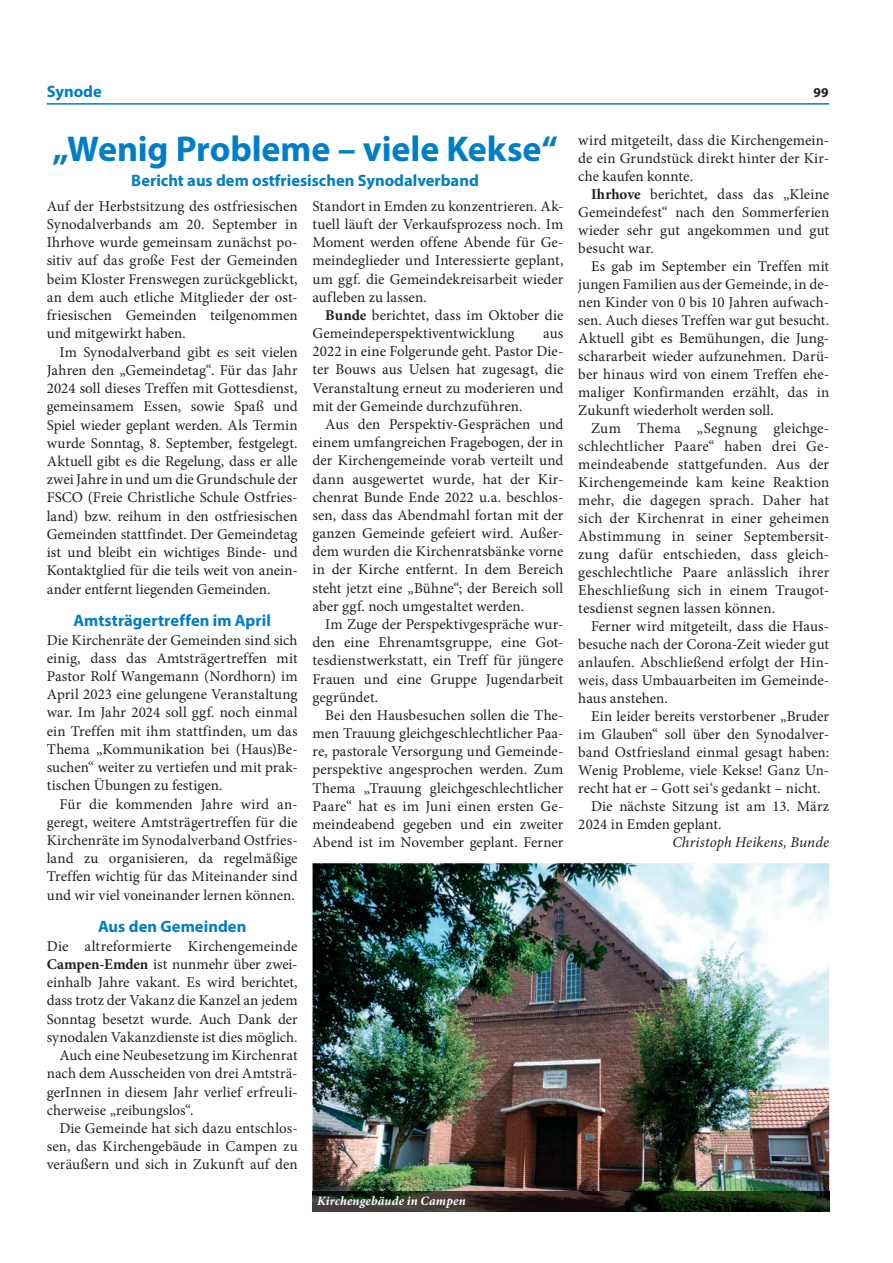
<style>
.page{position:relative;width:893px;height:1263px;background:#fff}
.page>*{position:absolute;margin:0;border:0;box-sizing:border-box;transform-origin:0 0}
.t1{font:700 36px "Myriad Pro";letter-spacing:-.005em;color:#007ec5}
.t2{font:700 16.5px "Myriad Pro";color:#007ec5}
.t3{font:15px/18.1px "Minion Pro";color:#231f20;text-align:justify}
.t4{font:italic 15px "Minion Pro";letter-spacing:.005em;color:#231f20}
.t5{font:700 13.5px "Myriad Pro";color:#231f20}
.t6{font:italic 700 12.75px "Minion Pro";letter-spacing:.015em;color:#fff}
.s1{font-weight:700}
</style>
<div class="page">
<hr style="left:47px;top:103px;width:782px;height:2px;background:#007ec5">
<img style="left:313px;top:863px;width:516px;height:328px">
<img style="left:313px;top:1191px;width:516px;height:21px">
<p class="t2" style="left:47px;top:81px;width:57px">Synode</p>
<h1 class="t1" style="left:52px;top:125px;width:507px">„Wenig Probleme – viele Kekse“</h1>
<p class="t2" style="left:131px;top:170px;width:349px">Bericht aus dem ostfriesischen Synodalverband</p>
<p class="t3" style="left:47px;top:197px;width:252px">Auf der Herbstsitzung des ostfriesischen Synodalverbands am 20. September in Ihrhove wurde gemeinsam zunächst po&shy;sitiv auf das große Fest der Gemeinden beim Kloster Frenswegen zurückgeblickt, an dem auch etliche Mitglieder der ost&shy;friesischen Gemeinden teilgenommen und mitgewirkt haben.</p>
<p class="t3" style="left:47px;top:343px;width:252px;text-indent:13px">Im Synodalverband gibt es seit vielen Jahren den „Gemeindetag“. Für das Jahr 2024 soll dieses Treffen mit Gottesdienst, gemeinsamem Essen, sowie Spaß und Spiel wieder geplant werden. Als Termin wurde Sonntag, 8. September, festgelegt.<br>Aktuell gibt es die Regelung, dass er alle zwei Jahre in und um die Grundschule der FSCO (Freie Christliche Schule Ostfries&shy;land) bzw. reihum in den ostfriesischen Gemeinden stattfindet. Der Gemeindetag ist und bleibt ein wichtiges Binde- und Kontaktglied für die teils weit von anein&shy;ander entfernt liegenden Gemeinden.</p>
<p class="t2" style="left:74px;top:610px;width:199px">Amtsträgertreffen im April</p>
<p class="t3" style="left:47px;top:631px;width:252px">Die Kirchenräte der Gemeinden sind sich einig, dass das Amtsträgertreffen mit Pastor Rolf Wangemann (Nordhorn) im April 2023 eine gelungene Veranstaltung war. Im Jahr 2024 soll ggf. noch einmal ein Treffen mit ihm stattfinden, um das Thema „Kommunikation bei (Haus)Be&shy;suchen“ weiter zu vertiefen und mit prak&shy;tischen Übungen zu festigen.</p>
<p class="t3" style="left:47px;top:795px;width:252px;text-indent:13px">Für die kommenden Jahre wird an&shy;geregt, weitere Amtsträgertreffen für die Kirchenräte im Synodalverband Ostfries&shy;land zu organisieren, da regelmäßige Treffen wichtig für das Miteinander sind und wir viel voneinander lernen können.</p>
<p class="t2" style="left:98px;top:916px;width:150px">Aus den Gemeinden</p>
<p class="t3" style="left:47px;top:937px;width:252px">Die altreformierte Kirchengemeinde</p>
<p class="t3" style="left:47px;top:955px;width:252px"><span class="s1">Campen-Emden</span> ist nunmehr über zwei-</p>
<p class="t3" style="left:47px;top:973px;width:252px">einhalb Jahre vakant. Es wird berichtet,</p>
<p class="t3" style="left:47px;top:991px;width:252px">dass trotz der Vakanz die Kanzel an jedem</p>
<p class="t3" style="left:47px;top:1010px;width:252px">Sonntag besetzt wurde. Auch Dank der</p>
<p class="t3" style="left:47px;top:1028px;width:252px">synodalen Vakanzdienste ist dies möglich.</p>
<p class="t3" style="left:60px;top:1046px;width:240px">Auch eine Neubesetzung im Kirchenrat</p>
<p class="t3" style="left:47px;top:1064px;width:252px">nach dem Ausscheiden von drei Amtsträ-</p>
<p class="t3" style="left:47px;top:1083px;width:252px">gerInnen in diesem Jahr verlief erfreuli-</p>
<p class="t3" style="left:47px;top:1101px;width:148px">cherweise „reibungslos“.</p>
<p class="t3" style="left:60px;top:1119px;width:240px">Die Gemeinde hat sich dazu entschlos-</p>
<p class="t3" style="left:47px;top:1137px;width:252px">sen, das Kirchengebäude in Campen zu</p>
<p class="t3" style="left:47px;top:1156px;width:252px">veräußern und sich in Zukunft auf den</p>
<p class="t3" style="left:313px;top:197px;width:252px">Standort in Emden zu konzentrieren. Ak&shy;tuell läuft der Verkaufsprozess noch. Im Moment werden offene Abende für Ge&shy;meindeglieder und Interessierte geplant, um ggf. die Gemeindekreisarbeit wieder aufleben zu lassen.</p>
<p class="t3" style="left:313px;top:306px;width:252px;text-indent:13px"><span class="s1">Bunde</span> berichtet, dass im Oktober die<br>Gemeindeperspektiventwicklung</p>
<p class="t3" style="left:313px;top:324px;width:252px;text-indent:231px">aus 2022 in eine Folgerunde geht. Pastor Die&shy;ter Bouws aus Uelsen hat zugesagt, die Veranstaltung erneut zu moderieren und mit der Gemeinde durchzuführen.</p>
<p class="t3" style="left:313px;top:415px;width:252px;text-indent:13px">Aus den Perspektiv-Gesprächen und einem umfangreichen Fragebogen, der in der Kirchengemeinde vorab verteilt und dann ausgewertet wurde, hat der Kir&shy;chenrat Bunde Ende 2022 u.a. beschlos&shy;sen, dass das Abendmahl fortan mit der ganzen Gemeinde gefeiert wird. Außer&shy;dem wurden die Kirchenratsbänke vorne in der Kirche entfernt. In dem Bereich steht jetzt eine „Bühne“; der Bereich soll aber ggf. noch umgestaltet werden.</p>
<p class="t3" style="left:313px;top:615px;width:252px;text-indent:13px">Im Zuge der Perspektivgespräche wur&shy;den eine Ehrenamtsgruppe, eine Got&shy;tesdienstwerkstatt, ein Treff für jüngere Frauen und eine Gruppe Jugendarbeit gegründet.</p>
<p class="t3" style="left:313px;top:706px;width:252px;text-indent:13px">Bei den Hausbesuchen sollen die The&shy;men Trauung gleichgeschlechtlicher Paa&shy;re, pastorale Versorgung und Gemeinde&shy;perspektive angesprochen werden. Zum Thema „Trauung gleichgeschlechtlicher Paare“ hat es im Juni einen ersten Ge&shy;meindeabend gegeben und ein zweiter Abend ist im November geplant. Ferner</p>
<p class="t6" style="left:317px;top:1192px;width:150px">Kirchengebäude in Campen</p>
<p class="t5" style="left:813px;top:83px;width:17px">99</p>
<p class="t3" style="left:578px;top:131px;width:252px">wird mitgeteilt, dass die Kirchengemein&shy;de ein Grundstück direkt hinter der Kir&shy;che kaufen konnte.</p>
<p class="t3" style="left:578px;top:185px;width:252px;text-indent:13px"><span class="s1">Ihrhove</span> berichtet, dass das „Kleine Gemeindefest“ nach den Sommerferien wieder sehr gut angekommen und gut besucht war.</p>
<p class="t3" style="left:578px;top:257px;width:252px;text-indent:13px">Es gab im September ein Treffen mit jungen Familien aus der Gemeinde, in de&shy;nen Kinder von 0 bis 10 Jahren aufwach&shy;sen. Auch dieses Treffen war gut besucht.<br>Aktuell gibt es Bemühungen, die Jung&shy;schararbeit wieder aufzunehmen. Darü&shy;ber hinaus wird von einem Treffen ehe&shy;maliger Konfirmanden erzählt, das in Zukunft wiederholt werden soll.</p>
<p class="t3" style="left:578px;top:419px;width:252px;text-indent:13px">Zum Thema „Segnung gleichge&shy;schlechtlicher Paare“ haben drei Ge&shy;meindeabende stattgefunden. Aus der Kirchengemeinde kam keine Reaktion mehr, die dagegen sprach. Daher hat sich der Kirchenrat in einer geheimen Abstimmung in seiner Septembersit&shy;zung dafür entschieden, dass gleich&shy;geschlechtliche Paare anlässlich ihrer Eheschließung sich in einem Traugot&shy;tesdienst segnen lassen können.</p>
<p class="t3" style="left:578px;top:617px;width:252px;text-indent:13px">Ferner wird mitgeteilt, dass die Haus&shy;besuche nach der Corona-Zeit wieder gut anlaufen. Abschließend erfolgt der Hin&shy;weis, dass Umbauarbeiten im Gemeinde&shy;haus anstehen.</p>
<p class="t3" style="left:591px;top:707px;width:240px">Ein leider bereits verstorbener „Bruder</p>
<p class="t3" style="left:578px;top:725px;width:252px">im Glauben“ soll über den Synodalver-</p>
<p class="t3" style="left:578px;top:743px;width:252px">band Ostfriesland einmal gesagt haben:</p>
<p class="t3" style="left:578px;top:761px;width:252px">Wenig Probleme, viele Kekse! Ganz Un-</p>
<p class="t3" style="left:578px;top:779px;width:244px">recht hat er – Gott sei‘s gedankt – nicht.</p>
<p class="t3" style="left:591px;top:797px;width:240px">Die nächste Sitzung ist am 13. März</p>
<p class="t3" style="left:578px;top:815px;width:145px">2024 in Emden geplant.</p>
<p class="t4" style="left:672px;top:832px;width:158px">Christoph Heikens, Bunde</p>
</div>
